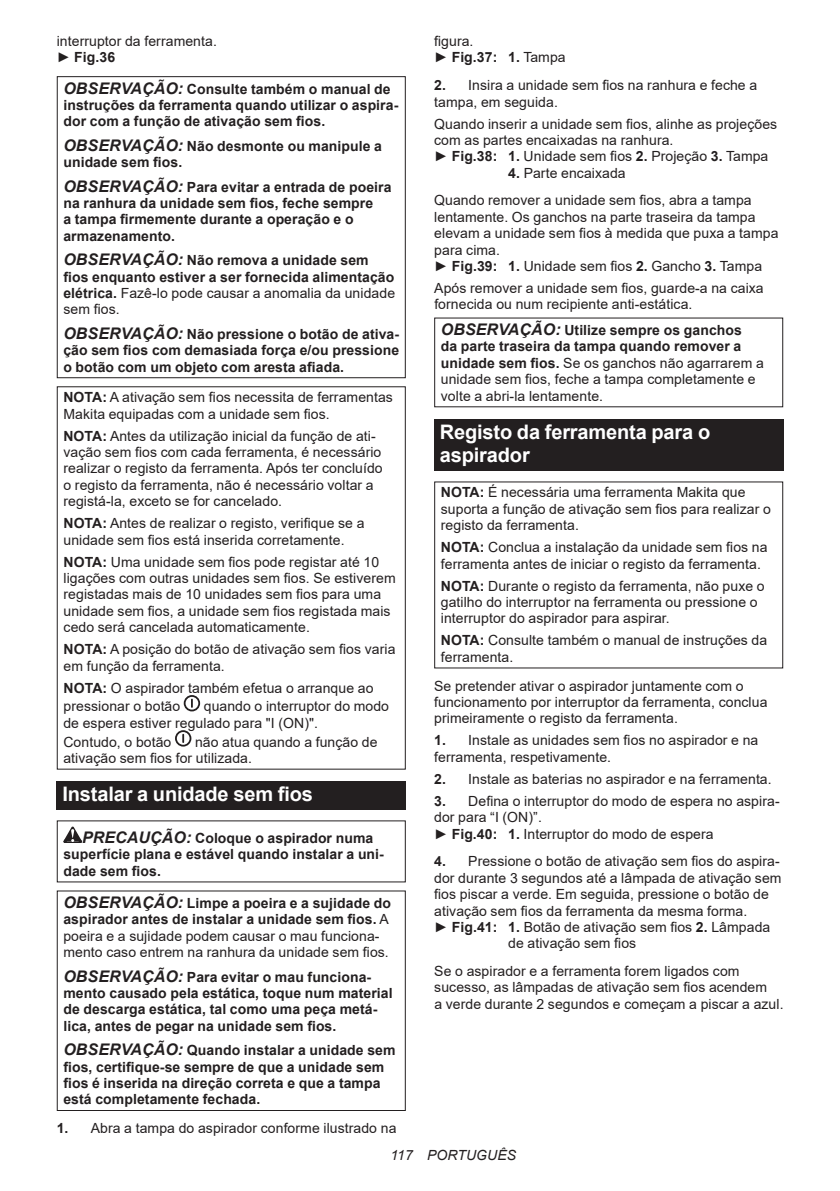
<style>
.page{position:relative;width:840px;height:1191px;background:#fff}
.page>*{position:absolute;margin:0;border:0;box-sizing:border-box;transform-origin:0 0}
.t1{font:700 20px/23.4px "Arial";letter-spacing:-.01em;color:#fff}
.t2{font:14px/16.4px "Arial";letter-spacing:.005em;color:#231f20}
.t3{font:700 14px/16.4px "Arial";letter-spacing:.005em;color:#231f20}
.t4{font:italic 14px "Arial";letter-spacing:.005em;color:#231f20}
.s1{font-weight:700}
.s2{font-style:italic;font-size:16px}
.s3{font-weight:400}
.s4{font-weight:700;font-style:italic;font-size:16px}
</style>
<div class="page">
<div style="left:57px;top:76px;width:348px;height:302px;border:1px solid #231f20"></div>
<svg style="left:184px;top:695px;width:16px;height:16px"></svg>
<svg style="left:175px;top:730px;width:16px;height:16px"></svg>
<div style="left:57px;top:781px;width:348px;height:28px;background:#231f20"></div>
<svg style="left:63px;top:826px;width:19px;height:17px"></svg>
<div style="left:57px;top:890px;width:348px;height:221px;border:1px solid #231f20"></div>
<div style="left:434px;top:418px;width:348px;height:52px;background:#231f20"></div>
<p class="t2" style="left:57px;top:33px;width:162px">interruptor da ferramenta. ► <span class="s1">Fig.36</span></p>
<p class="t3" style="left:63px;top:81px;width:336px"><span class="s2">OBSERVAÇÃO:</span> Consulte também o manual de instruções da ferramenta quando utilizar o aspira&shy;dor com a função de ativação sem fios.</p>
<p class="t3" style="left:63px;top:138px;width:320px"><span class="s2">OBSERVAÇÃO:</span> Não desmonte ou manipule a unidade sem fios.</p>
<p class="t3" style="left:63px;top:179px;width:329px"><span class="s2">OBSERVAÇÃO:</span> Para evitar a entrada de poeira na ranhura da unidade sem fios, feche sempre<br>a tampa firmemente durante a operação e o armazenamento.</p>
<p class="t3" style="left:63px;top:252px;width:333px"><span class="s2">OBSERVAÇÃO:</span> Não remova a unidade sem fios enquanto estiver a ser fornecida alimentação elétrica. <span class="s3">Fazê-lo pode causar a anomalia da unidade sem fios.</span></p>
<p class="t3" style="left:63px;top:326px;width:337px;text-align:justify"><span class="s2">OBSERVAÇÃO:</span> Não pressione o botão de ativa&shy;ção sem fios com demasiada força e/ou pressione o botão com um objeto com aresta afiada.</p>
<p class="t2" style="left:63px;top:389px;width:331px"><span class="s1">NOTA:</span> A ativação sem fios necessita de ferramentas<br>Makita equipadas com a unidade sem fios.</p>
<p class="t2" style="left:63px;top:427px;width:320px"><span class="s1">NOTA:</span> Antes da utilização inicial da função de ati&shy;vação sem fios com cada ferramenta, é necessário realizar o registo da ferramenta. Após ter concluído o registo da ferramenta, não é necessário voltar a registá-la, exceto se for cancelado.</p>
<p class="t2" style="left:63px;top:515px;width:302px"><span class="s1">NOTA:</span> Antes de realizar o registo, verifique se a unidade sem fios está inserida corretamente.</p>
<p class="t2" style="left:63px;top:553px;width:333px"><span class="s1">NOTA:</span> Uma unidade sem fios pode registar até 10 ligações com outras unidades sem fios. Se estiverem registadas mais de 10 unidades sem fios para uma unidade sem fios, a unidade sem fios registada mais cedo será cancelada automaticamente.</p>
<p class="t2" style="left:64px;top:641px;width:333px"><span class="s1">NOTA:</span> A posição do botão de ativação sem fios varia em função da ferramenta.</p>
<p class="t2" style="left:64px;top:678px;width:311px;line-height:18.8px"><span class="s1">NOTA:</span> O aspirador também efetua o arranque ao pressionar o botão</p>
<p class="t2" style="left:63px;top:698px;width:327px;text-indent:140px">quando o interruptor do modo de espera estiver regulado para "I (ON)".</p>
<p class="t2" style="left:63px;top:733px;width:109px">Contudo, o botão</p>
<p class="t2" style="left:63px;top:733px;width:315px;text-indent:132px">não atua quando a função de ativação sem fios for utilizada.</p>
<h1 class="t1" style="left:62px;top:782px;width:252px">Instalar a unidade sem fios</h1>
<p class="t3" style="left:63px;top:830px;width:321px;text-indent:19px"><span class="s2">PRECAUÇÃO:</span> Coloque o aspirador numa superfície plana e estável quando instalar a uni&shy;dade sem fios.</p>
<p class="t2" style="left:63px;top:895px;width:329px"><span class="s4">OBSERVAÇÃO:</span> <span class="s1">Limpe a poeira e a sujidade do aspirador antes de instalar a unidade sem fios.</span> A poeira e a sujidade podem causar o mau funciona&shy;mento caso entrem na ranhura da unidade sem fios.</p>
<p class="t3" style="left:63px;top:968px;width:330px"><span class="s2">OBSERVAÇÃO:</span> Para evitar o mau funciona&shy;mento causado pela estática, toque num material de descarga estática, tal como uma peça metá&shy;lica, antes de pegar na unidade sem fios.</p>
<p class="t3" style="left:63px;top:1042px;width:333px"><span class="s2">OBSERVAÇÃO:</span> Quando instalar a unidade sem fios, certifique-se sempre de que a unidade sem fios é inserida na direção correta e que a tampa está completamente fechada.</p>
<p class="t2" style="left:57px;top:1119px;width:341px"><span class="s1">1.</span> Abra a tampa do aspirador conforme ilustrado na</p>
<p class="t2" style="left:434px;top:33px;width:133px">figura.<br>► <span class="s1">Fig.37: 1.</span> Tampa</p>
<p class="t2" style="left:434px;top:77px;width:324px"><span class="s1">2.</span> Insira a unidade sem fios na ranhura e feche a tampa, em seguida.</p>
<p class="t2" style="left:434px;top:115px;width:344px">Quando inserir a unidade sem fios, alinhe as projeções com as partes encaixadas na ranhura.<br>► <span class="s1">Fig.38: 1.</span> Unidade sem fios <span class="s1">2.</span> Projeção <span class="s1">3.</span> Tampa</p>
<p class="t2" style="left:434px;top:159px;width:319px;line-height:27.8px;text-indent:74px"><span class="s1">4.</span> Parte encaixada<br>Quando remover a unidade sem fios, abra a tampa</p>
<p class="t2" style="left:434px;top:209px;width:345px">lentamente. Os ganchos na parte traseira da tampa elevam a unidade sem fios à medida que puxa a tampa para cima.<br>► <span class="s1">Fig.39: 1.</span> Unidade sem fios <span class="s1">2.</span> Gancho <span class="s1">3.</span> Tampa</p>
<p class="t2" style="left:434px;top:280px;width:331px">Após remover a unidade sem fios, guarde-a na caixa fornecida ou num recipiente anti-estática.</p>
<p class="t2" style="left:440px;top:322px;width:324px"><span class="s4">OBSERVAÇÃO:</span> <span class="s1">Utilize sempre os ganchos<br>da parte traseira da tampa quando remover a unidade sem fios.</span> Se os ganchos não agarrarem a unidade sem fios, feche a tampa completamente e volte a abri-la lentamente.</p>
<h1 class="t1" style="left:439px;top:420px;width:272px">Registo da ferramenta para o aspirador</h1>
<p class="t2" style="left:440px;top:484px;width:331px"><span class="s1">NOTA:</span> É necessária uma ferramenta Makita que suporta a função de ativação sem fios para realizar o registo da ferramenta.</p>
<p class="t2" style="left:440px;top:539px;width:328px"><span class="s1">NOTA:</span> Conclua a instalação da unidade sem fios na ferramenta antes de iniciar o registo da ferramenta.</p>
<p class="t2" style="left:440px;top:577px;width:325px"><span class="s1">NOTA:</span> Durante o registo da ferramenta, não puxe o gatilho do interruptor na ferramenta ou pressione o interruptor do aspirador para aspirar.</p>
<p class="t2" style="left:440px;top:632px;width:328px"><span class="s1">NOTA:</span> Consulte também o manual de instruções da ferramenta.</p>
<p class="t2" style="left:434px;top:677px;width:334px">Se pretender ativar o aspirador juntamente com o funcionamento por interruptor da ferramenta, conclua primeiramente o registo da ferramenta.</p>
<p class="t2" style="left:434px;top:732px;width:325px"><span class="s1">1.</span> Instale as unidades sem fios no aspirador e na ferramenta, respetivamente.</p>
<p class="t2" style="left:434px;top:770px;width:339px"><span class="s1">2.</span> Instale as baterias no aspirador e na ferramenta.</p>
<p class="t2" style="left:434px;top:792px;width:347px"><span class="s1">3.</span> Defina o interruptor do modo de espera no aspira&shy;dor para “I (ON)”.<br>► <span class="s1">Fig.40: 1.</span> Interruptor do modo de espera</p>
<p class="t2" style="left:434px;top:853px;width:347px"><span class="s1">4.</span> Pressione o botão de ativação sem fios do aspira-</p>
<p class="t2" style="left:434px;top:869px;width:349px">dor durante 3 segundos até a lâmpada de ativação sem</p>
<p class="t2" style="left:434px;top:886px;width:336px">fios piscar a verde. Em seguida, pressione o botão de</p>
<p class="t2" style="left:434px;top:902px;width:314px">ativação sem fios da ferramenta da mesma forma.</p>
<p class="t2" style="left:434px;top:918px;width:337px">► <span class="s1">Fig.41: 1.</span> Botão de ativação sem fios <span class="s1">2.</span> Lâmpada</p>
<p class="t2" style="left:508px;top:935px;width:129px">de ativação sem fios</p>
<p class="t2" style="left:434px;top:962px;width:350px">Se o aspirador e a ferramenta forem ligados com sucesso, as lâmpadas de ativação sem fios acendem<br>a verde durante 2 segundos e começam a piscar a azul.</p>
<p class="t4" style="left:390px;top:1146px;width:127px">117 PORTUGUÊS</p>
</div>
